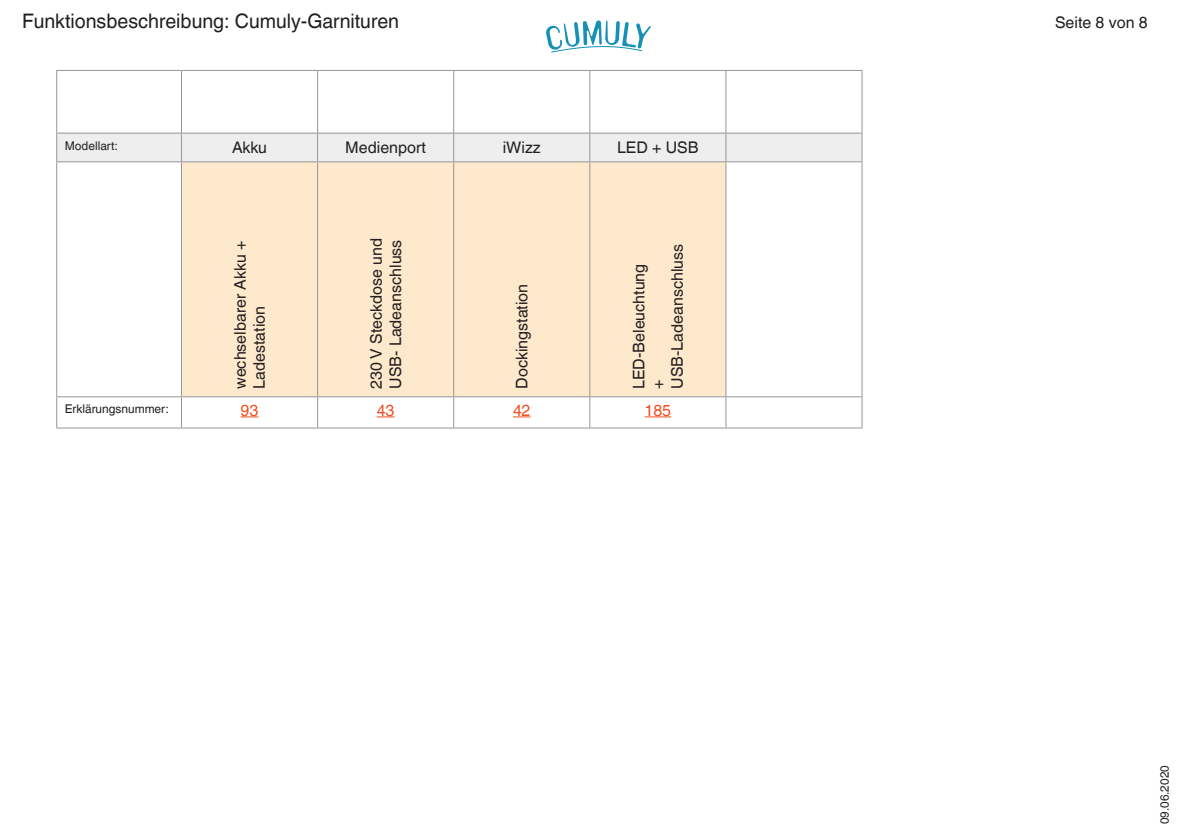
<style>
.page{position:relative;width:1191px;height:840px;background:#fff}
.page>*{position:absolute;margin:0;border:0;box-sizing:border-box;transform-origin:0 0}
.t1{font:20px "Helvetica World";color:#231f20}
.t2{font:16px/19.2px "Helvetica World";color:#231f20}
.t3{font:16px "Helvetica World";color:#f04f22}
.t4{font:12px "Helvetica World";color:#231f20}
</style>
<div class="page">
<svg style="left:546px;top:20px;width:104px;height:32px"></svg>
<div style="left:182px;top:162px;width:543px;height:234px;background:#fee9cc"></div>
<hr style="left:56px;top:70px;width:125px;height:1px;background:#939598">
<hr style="left:56px;top:71px;width:1px;height:61px;background:#939598">
<hr style="left:181px;top:70px;width:136px;height:1px;background:#939598">
<hr style="left:181px;top:71px;width:1px;height:61px;background:#939598">
<hr style="left:317px;top:70px;width:137px;height:1px;background:#939598">
<hr style="left:317px;top:71px;width:1px;height:61px;background:#939598">
<hr style="left:454px;top:70px;width:136px;height:1px;background:#939598">
<hr style="left:453px;top:71px;width:1px;height:61px;background:#939598">
<hr style="left:56px;top:132px;width:125px;height:1px;background:#939598">
<hr style="left:181px;top:132px;width:136px;height:1px;background:#939598">
<hr style="left:317px;top:132px;width:137px;height:1px;background:#939598">
<hr style="left:454px;top:132px;width:136px;height:1px;background:#939598">
<div style="left:56px;top:133px;width:806px;height:28px;background:#eeeeef"></div>
<hr style="left:56px;top:161px;width:125px;height:1px;background:#939598">
<hr style="left:56px;top:162px;width:1px;height:234px;background:#939598">
<hr style="left:56px;top:396px;width:125px;height:1px;background:#939598">
<hr style="left:56px;top:397px;width:1px;height:30px;background:#939598">
<hr style="left:181px;top:397px;width:1px;height:30px;background:#939598">
<hr style="left:317px;top:396px;width:137px;height:1px;background:#939598">
<hr style="left:317px;top:397px;width:1px;height:30px;background:#939598">
<hr style="left:453px;top:397px;width:1px;height:30px;background:#939598">
<hr style="left:589px;top:397px;width:1px;height:30px;background:#939598">
<hr style="left:725px;top:397px;width:1px;height:30px;background:#939598">
<hr style="left:861px;top:397px;width:1px;height:30px;background:#939598">
<hr style="left:56px;top:427px;width:125px;height:1px;background:#939598">
<hr style="left:181px;top:427px;width:136px;height:1px;background:#939598">
<hr style="left:317px;top:427px;width:137px;height:1px;background:#939598">
<hr style="left:454px;top:427px;width:136px;height:1px;background:#939598">
<hr style="left:590px;top:427px;width:136px;height:1px;background:#939598">
<hr style="left:726px;top:427px;width:136px;height:1px;background:#939598">
<hr style="left:590px;top:70px;width:136px;height:1px;background:#939598">
<hr style="left:589px;top:71px;width:1px;height:61px;background:#939598">
<hr style="left:726px;top:70px;width:136px;height:1px;background:#939598">
<hr style="left:725px;top:71px;width:1px;height:61px;background:#939598">
<hr style="left:861px;top:71px;width:1px;height:61px;background:#939598">
<hr style="left:590px;top:132px;width:136px;height:1px;background:#939598">
<hr style="left:726px;top:132px;width:136px;height:1px;background:#939598">
<hr style="left:181px;top:161px;width:136px;height:1px;background:#939598">
<hr style="left:181px;top:162px;width:1px;height:234px;background:#939598">
<hr style="left:317px;top:161px;width:137px;height:1px;background:#939598">
<hr style="left:317px;top:162px;width:1px;height:234px;background:#939598">
<hr style="left:454px;top:161px;width:136px;height:1px;background:#939598">
<hr style="left:453px;top:162px;width:1px;height:234px;background:#939598">
<hr style="left:590px;top:161px;width:136px;height:1px;background:#939598">
<hr style="left:589px;top:162px;width:1px;height:234px;background:#939598">
<hr style="left:726px;top:161px;width:136px;height:1px;background:#939598">
<hr style="left:725px;top:162px;width:1px;height:234px;background:#939598">
<hr style="left:861px;top:162px;width:1px;height:234px;background:#939598">
<hr style="left:181px;top:396px;width:136px;height:1px;background:#939598">
<hr style="left:454px;top:396px;width:136px;height:1px;background:#939598">
<hr style="left:590px;top:396px;width:136px;height:1px;background:#939598">
<hr style="left:726px;top:396px;width:136px;height:1px;background:#939598">
<svg style="left:241px;top:416px;width:17px;height:1px"></svg>
<svg style="left:377px;top:416px;width:17px;height:1px"></svg>
<svg style="left:513px;top:416px;width:17px;height:1px"></svg>
<svg style="left:644px;top:416px;width:27px;height:1px"></svg>
<p class="t1" style="left:22px;top:10px;width:378px">Funktionsbeschreibung: Cumuly-Garnituren</p>
<p class="t2" style="left:1055px;top:13px;width:94px">Seite 8 von 8</p>
<p class="t4" style="left:65px;top:138px;width:55px">Modellart:</p>
<p class="t2" style="left:232px;top:137px;width:36px">Akku</p>
<p class="t2" style="left:345px;top:137px;width:82px">Medienport</p>
<p class="t2" style="left:503px;top:137px;width:40px">iWizz</p>
<p class="t2" style="left:617px;top:138px;width:83px">LED + USB</p>
<p class="t2" style="left:230px;top:388px;width:149px;rotate:-90deg">wechselbarer Akku +<br>Ladestation</p>
<p class="t2" style="left:367px;top:388px;width:152px;rotate:-90deg">230 V Steckdose und<br>USB- Ladeanschluss</p>
<p class="t2" style="left:512px;top:388px;width:106px;rotate:-90deg">Dockingstation</p>
<p class="t2" style="left:629px;top:388px;width:146px;rotate:-90deg">LED-Beleuchtung<br>+<br>USB-Ladeanschluss</p>
<p class="t4" style="left:65px;top:402px;width:106px">Erklärungsnummer:</p>
<p class="t3" style="left:241px;top:401px;width:19px">93</p>
<p class="t3" style="left:377px;top:401px;width:19px">43</p>
<p class="t3" style="left:513px;top:401px;width:19px">42</p>
<p class="t3" style="left:644px;top:401px;width:28px">185</p>
<p class="t4" style="left:1157px;top:823px;width:60px;rotate:-90deg">09.06.2020</p>
</div>
